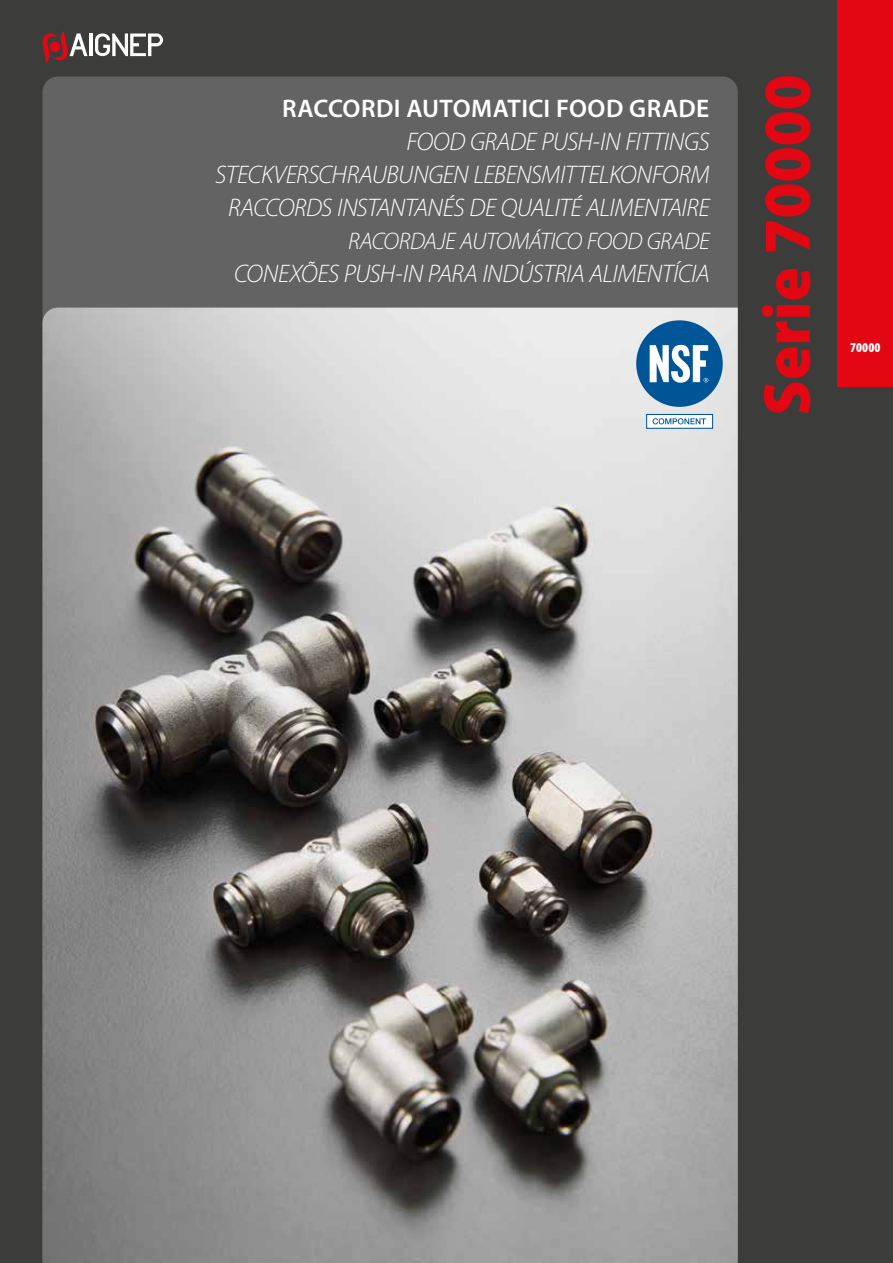
<style>
.page{position:relative;width:893px;height:1263px;background:#3c3c3b}
.page>*{position:absolute;margin:0;border:0;box-sizing:border-box;transform-origin:0 0}
.t1{font:900 semi-condensed 67.5px "Myriad Pro";color:#e30613}
.t2{font:italic 300 25.5px/33px "Myriad Pro";letter-spacing:-.02em;color:#fff;text-align:right}
.t3{font:600 25.5px "Myriad Pro";letter-spacing:.015em;color:#fff}
.t4{font:italic 300 24px "Myriad Pro";letter-spacing:-.015em;color:#fff}
.t5{font:900 condensed 13.5px "Myriad Pro";letter-spacing:.01em;color:#fff}
</style>
<div class="page">
<div style="left:43px;top:77px;width:695px;height:231px;background:#646363"></div>
<img style="left:43px;top:308px;width:695px;height:955px">
<hr style="left:90px;top:33px;width:3px;height:23px;background:#fff">
<svg style="left:95px;top:33px;width:68px;height:23px"></svg>
<svg style="left:42px;top:30px;width:46px;height:34px"></svg>
<div style="left:636px;top:320px;width:87px;height:87px;background:#005597;border-radius:50%"></div>
<svg style="left:650px;top:345px;width:58px;height:38px"></svg>
<div style="left:647px;top:414px;width:66px;height:14px;background:#fff"></div>
<div style="left:646px;top:414px;width:67px;height:15px;border:1px solid #005597"></div>
<svg style="left:653px;top:418px;width:53px;height:6px"></svg>
<div style="left:838px;top:0;width:55px;height:387px;background:#e30613"></div>
<p class="t3" style="left:282px;top:92px;width:429px">RACCORDI AUTOMATICI FOOD GRADE</p>
<p class="t2" style="left:215px;top:126px;width:496px">FOOD GRADE PUSH-IN FITTINGS<br>STECKVERSCHRAUBUNGEN LEBENSMITTELKONFORM<br>RACCORDS INSTANTANÉS DE QUALITÉ ALIMENTAIRE</p>
<p class="t4" style="left:348px;top:228px;width:363px">RACORDAJE AUTOMÁTICO FOOD GRADE</p>
<p class="t2" style="left:234px;top:258px;width:477px">CONEXÕES PUSH-IN PARA INDÚSTRIA ALIMENTÍCIA</p>
<h1 class="t1" style="left:749px;top:415px;width:343px;rotate:-90deg">Serie 70000</h1>
<p class="t5" style="left:850px;top:340px;width:32px">70000</p>
</div>
